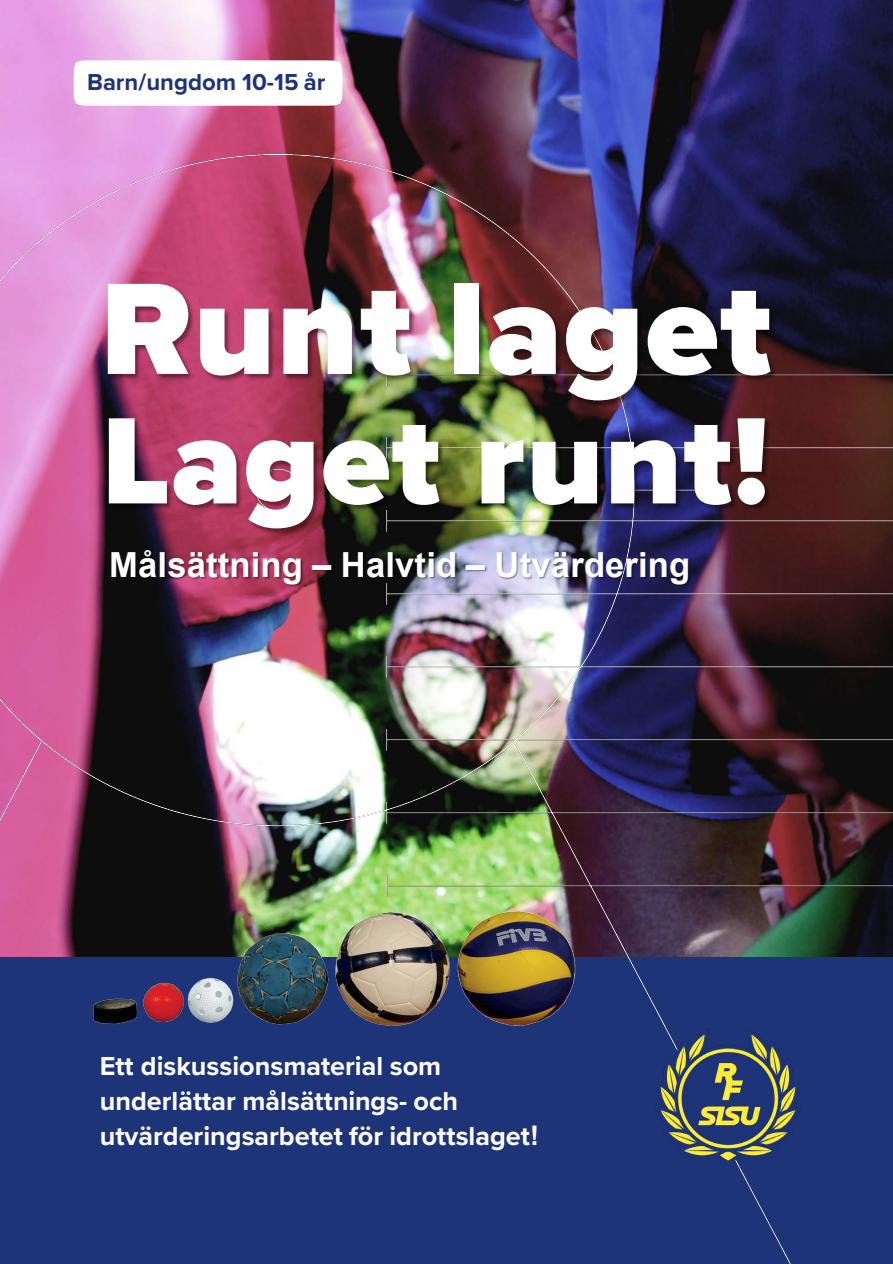
<style>
.page{position:relative;width:893px;height:1264px;background:#fff}
.page>*{position:absolute;margin:0;border:0;box-sizing:border-box;transform-origin:0 0}
.t1{font:900 135px "Proxima Nova";letter-spacing:.01em;color:#fff}
.t2{font:900 127.5px "Proxima Nova";letter-spacing:.01em;color:#fff}
.t3{font:700 34.5px "Arial";letter-spacing:.005em;color:#fff}
.t4{font:700 27px/34.8px "Proxima Nova";color:#fff}
.t5{font:700 24px "Proxima Nova";color:#1e3479}
.s1{font-family:"Arial"}
</style>
<div class="page">
<img style="left:0;top:0;width:892px;height:154px">
<svg style="left:74px;top:60px;width:268px;height:46px"></svg>
<img style="left:0;top:154px;width:892px;height:1109px">
<img style="left:619px;top:1027px;width:217px;height:153px">
<img style="left:18px;top:200px;width:844px;height:294px">
<img style="left:24px;top:339px;width:831px;height:278px">
<img style="left:87px;top:532px;width:203px;height:77px">
<img style="left:290px;top:532px;width:29px;height:77px">
<img style="left:319px;top:532px;width:125px;height:77px">
<img style="left:444px;top:532px;width:29px;height:77px">
<img style="left:473px;top:532px;width:241px;height:77px">
<img style="left:89px;top:987px;width:53px;height:51px">
<img style="left:142px;top:980px;width:36px;height:44px">
<img style="left:235px;top:932px;width:90px;height:96px">
<img style="left:325px;top:898px;width:152px;height:145px">
<img style="left:456px;top:894px;width:152px;height:145px">
<img style="left:178px;top:970px;width:66px;height:61px">
<p class="t5" style="left:87px;top:64px;width:240px">Barn/ungdom 10-15 år</p>
<h2 class="t1" style="left:100px;top:228px;width:672px">Runt laget</h2>
<h1 class="t2" style="left:102px;top:365px;width:668px">Laget runt!</h1>
<p class="t3" style="left:109px;top:540px;width:582px">Målsättning – Halvtid – Utvärdering</p>
<p class="t4" style="left:100px;top:1047px;width:441px">Ett diskussionsmaterial som underlättar målsättnings- och utvärderingsarbetet för idrottslaget<span class="s1">!</span></p>
</div>
